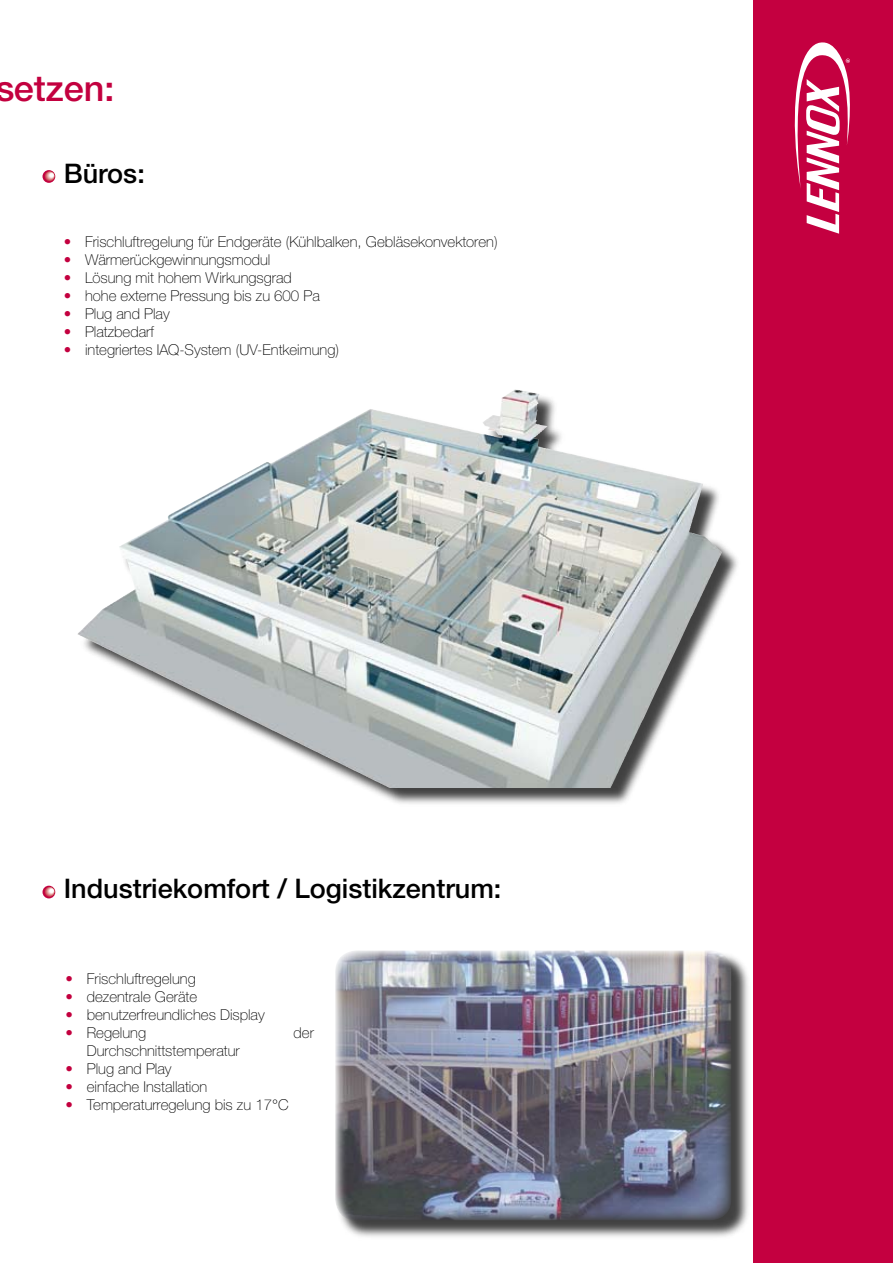
<style>
.page{position:relative;width:893px;height:1263px;background:#fff}
.page>*{position:absolute;margin:0;border:0;box-sizing:border-box;transform-origin:0 0}
.t1{font:500 36px "Helvetica Neue";color:#c3003f}
.t2{font:500 27px "Helvetica Neue";color:#000}
.t3{font:100 15px/18px "Helvetica Neue";color:#000}
.t4{font:100 15px/18px "Helvetica Neue";color:#c3003f;text-align:justify}
</style>
<div class="page">
<div style="left:753px;top:0;width:140px;height:1263px;background:#c40040"></div>
<svg style="left:794px;top:42px;width:56px;height:192px"></svg>
<svg style="left:43px;top:170px;width:12px;height:13px"></svg>
<div style="left:44px;top:171px;width:11px;height:10px;background:#c41945;border-radius:50%"></div>
<svg style="left:45px;top:172px;width:9px;height:9px"></svg>
<div style="left:46px;top:172px;width:8px;height:8px;background:#d7777a;border-radius:50%"></div>
<div style="left:47px;top:172px;width:7px;height:8px;background:#db8082;border-radius:50%"></div>
<svg style="left:48px;top:173px;width:6px;height:6px"></svg>
<div style="left:43px;top:886px;width:12px;height:12px;background:#c20340;border-radius:50%"></div>
<svg style="left:44px;top:887px;width:11px;height:10px"></svg>
<svg style="left:45px;top:887px;width:9px;height:9px"></svg>
<svg style="left:46px;top:887px;width:8px;height:8px"></svg>
<div style="left:47px;top:888px;width:7px;height:7px;background:#e39b9a;border-radius:50%"></div>
<svg style="left:48px;top:888px;width:6px;height:6px"></svg>
<div style="left:337px;top:952px;width:414px;height:289px;background:#000;opacity:.75"></div>
<img style="left:335px;top:950px;width:396px;height:270px;border-radius:21px">
<div style="left:80px;top:391px;width:661px;height:416px;background:#000;opacity:.75"></div>
<img style="left:534px;top:395px;width:188px;height:209px">
<h1 class="t1" style="left:-5px;top:67px;width:121px">setzen:</h1>
<h2 class="t2" style="left:64px;top:157px;width:83px">Büros:</h2>
<p class="t4" style="left:64px;top:233px;width:9px">• • • • • • •</p>
<p class="t3" style="left:85px;top:233px;width:414px">Frischluftregelung für Endgeräte (Kühlbalken, Gebläsekonvektoren)<br>Wärmerückgewinnungsmodul<br>Lösung mit hohem Wirkungsgrad<br>hohe externe Pressung bis zu 600 Pa<br>Plug and Play<br>Platzbedarf<br>integriertes IAQ-System (UV-Entkeimung)</p>
<h2 class="t2" style="left:64px;top:872px;width:439px">Industriekomfort / Logistikzentrum:</h2>
<p class="t4" style="left:66px;top:970px;width:9px">• • • •</p>
<p class="t4" style="left:66px;top:1060px;width:9px">• • •</p>
<p class="t3" style="left:87px;top:970px;width:179px">Frischluftregelung<br>dezentrale Geräte benutzerfreundliches Display<br>Regelung</p>
<p class="t3" style="left:294px;top:1024px;width:22px">der</p>
<p class="t3" style="left:87px;top:1042px;width:203px">Durchschnittstemperatur<br>Plug and Play<br>einfache Installation<br>Temperaturregelung bis zu 17°C</p>
</div>
